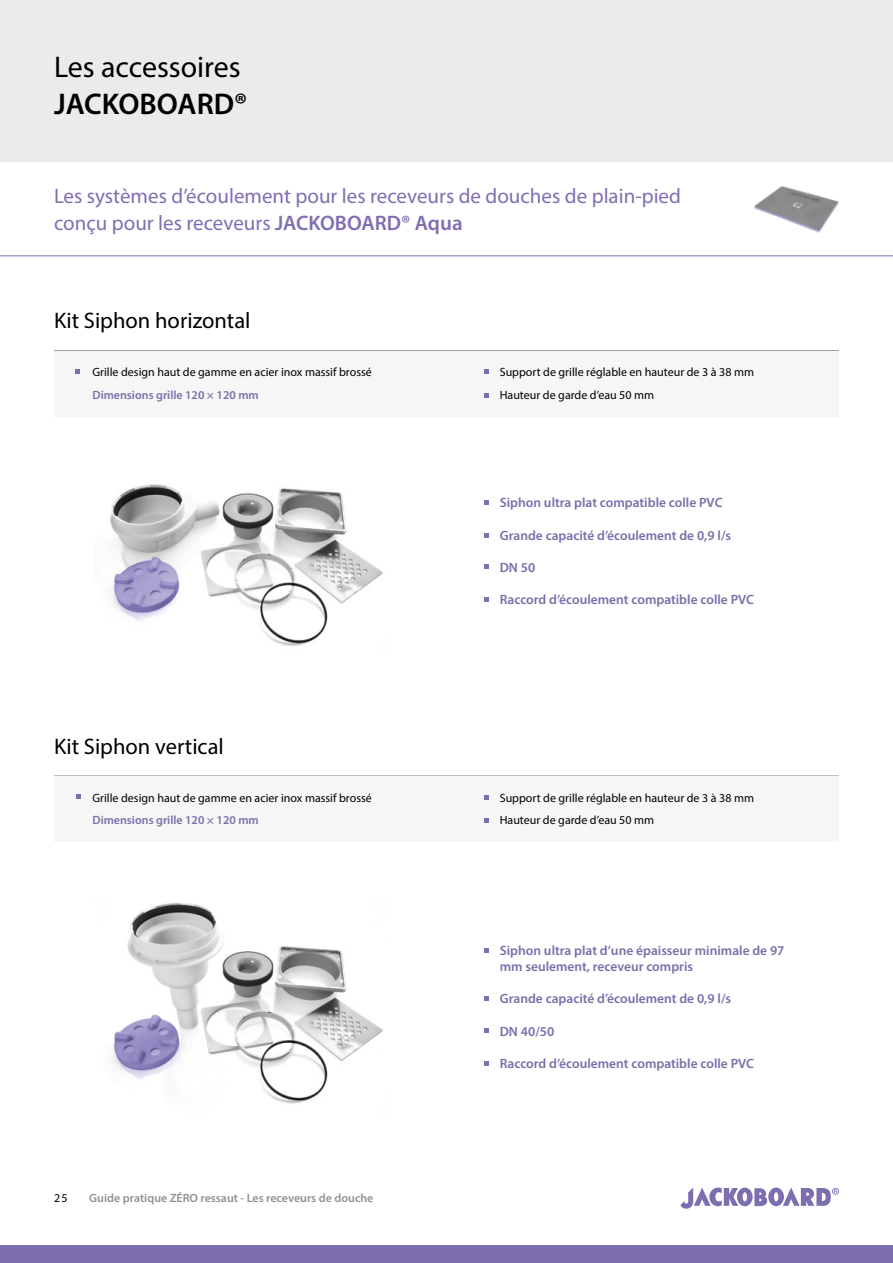
<style>
.page{position:relative;width:893px;height:1263px;background:#fff}
.page>*{position:absolute;margin:0;border:0;box-sizing:border-box;transform-origin:0 0}
.t1{font:30px "Myriad Pro";color:#000}
.t2{font:600 30px "Myriad Pro";color:#000}
.t3{font:22.5px "Myriad Pro";color:#000}
.t4{font:21px/27px "Myriad Pro";color:#806eb3}
.t5{font:600 13.5px/16.2px "Myriad Pro";color:#7a6eab}
.t6{font:12px/22.5px "Myriad Pro";color:#000}
.t7{font:600 12px "Myriad Pro";color:#7a6eab}
.t8{font:600 12px "Myriad Pro";color:#919191}
.s1{font-weight:600}
</style>
<div class="page">
<div style="left:0;top:1245px;width:893px;height:18px;background:#7d6eb0"></div>
<svg style="left:680px;top:1187px;width:159px;height:22px"></svg>
<svg style="left:0;top:255px;width:893px;height:2px;background:#bdb5d7"></svg>
<hr style="left:54px;top:350px;width:785px;height:1px;background:#a3a3a3">
<img style="left:110px;top:484px;width:273px;height:162px">
<div style="left:54px;top:351px;width:784px;height:66px;background:#f6f6f6"></div>
<svg style="left:75px;top:369px;width:5px;height:5px"></svg>
<svg style="left:484px;top:369px;width:5px;height:5px"></svg>
<svg style="left:484px;top:393px;width:5px;height:5px"></svg>
<svg style="left:484px;top:500px;width:5px;height:5px"></svg>
<svg style="left:484px;top:533px;width:5px;height:4px"></svg>
<svg style="left:484px;top:564px;width:5px;height:5px"></svg>
<svg style="left:484px;top:597px;width:5px;height:5px"></svg>
<div style="left:0;top:0;width:893px;height:162px;background:#ebebeb"></div>
<hr style="left:54px;top:775px;width:785px;height:1px;background:#a3a3a3">
<img style="left:112px;top:903px;width:271px;height:201px">
<div style="left:54px;top:776px;width:784px;height:66px;background:#f6f6f6"></div>
<svg style="left:484px;top:795px;width:5px;height:4px"></svg>
<svg style="left:484px;top:818px;width:5px;height:5px"></svg>
<svg style="left:484px;top:948px;width:5px;height:4px"></svg>
<svg style="left:484px;top:996px;width:5px;height:4px"></svg>
<svg style="left:484px;top:1028px;width:5px;height:5px"></svg>
<svg style="left:484px;top:1061px;width:5px;height:5px"></svg>
<svg style="left:76px;top:794px;width:4px;height:5px"></svg>
<img style="left:754px;top:186px;width:85px;height:47px">
<h1 class="t1" style="left:54px;top:48px;width:188px">Les accessoires</h1>
<h1 class="t2" style="left:54px;top:85px;width:195px">JACKOBOARD®</h1>
<h3 class="t4" style="left:54px;top:182px;width:628px">Les systèmes d’écoulement pour les receveurs de douches de plain-pied conçu pour les receveurs <span class="s1">JACKOBOARD® Aqua</span></h3>
<h2 class="t3" style="left:54px;top:307px;width:198px">Kit Siphon horizontal</h2>
<p class="t6" style="left:92px;top:361px;width:281px">Grille design haut de gamme en acier inox massif brossé</p>
<p class="t7" style="left:92px;top:387px;width:168px">Dimensions grille 120 × 120 mm</p>
<h2 class="t3" style="left:54px;top:732px;width:171px">Kit Siphon vertical</h2>
<p class="t6" style="left:92px;top:786px;width:281px">Grille design haut de gamme en acier inox massif brossé</p>
<p class="t7" style="left:92px;top:812px;width:168px">Dimensions grille 120 × 120 mm</p>
<p class="t6" style="left:54px;top:1186px;width:15px">25</p>
<p class="t8" style="left:89px;top:1190px;width:286px">Guide pratique ZÉRO ressaut - Les receveurs de douche</p>
<p class="t6" style="left:500px;top:361px;width:256px">Support de grille réglable en hauteur de 3 à 38 mm<br>Hauteur de garde d’eau 50 mm</p>
<p class="t5" style="left:500px;top:494px;width:224px">Siphon ultra plat compatible colle PVC</p>
<p class="t5" style="left:500px;top:527px;width:233px">Grande capacité d’écoulement de 0,9 l/s</p>
<p class="t5" style="left:500px;top:559px;width:37px">DN 50</p>
<p class="t5" style="left:500px;top:591px;width:256px">Raccord d’écoulement compatible colle PVC</p>
<p class="t6" style="left:500px;top:786px;width:256px">Support de grille réglable en hauteur de 3 à 38 mm<br>Hauteur de garde d’eau 50 mm</p>
<p class="t5" style="left:500px;top:941px;width:286px">Siphon ultra plat d’une épaisseur minimale de 97 mm seulement, receveur compris</p>
<p class="t5" style="left:500px;top:990px;width:233px">Grande capacité d’écoulement de 0,9 l/s</p>
<p class="t5" style="left:500px;top:1022px;width:56px">DN 40/50</p>
<p class="t5" style="left:500px;top:1055px;width:256px">Raccord d’écoulement compatible colle PVC</p>
</div>
